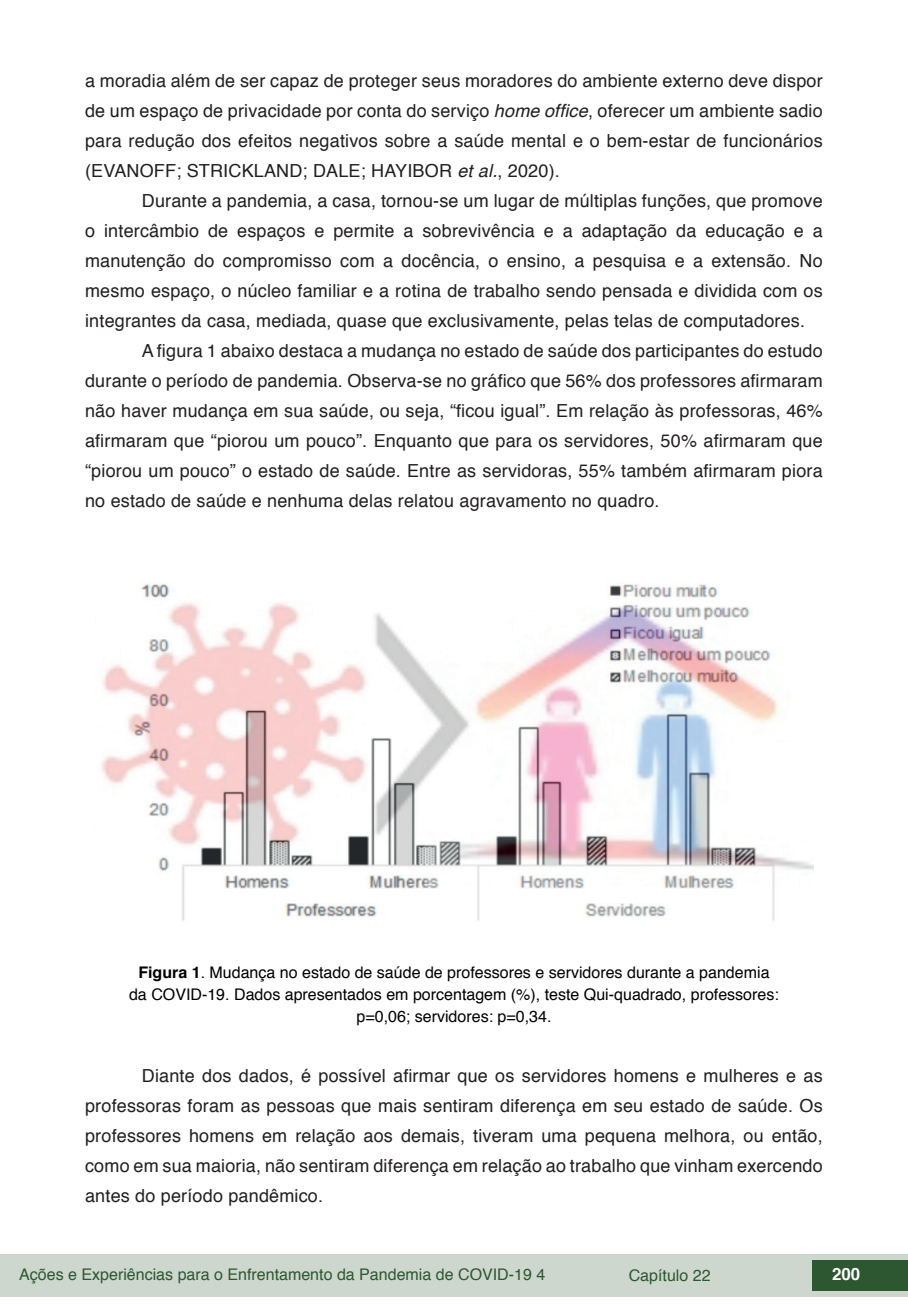
<style>
.page{position:relative;width:908px;height:1304px;background:#fff}
.page>*{position:absolute;margin:0;border:0;box-sizing:border-box;transform-origin:0 0}
.t1{font:18px/30px "Helvetica";letter-spacing:.01em;color:#231f20;text-align:justify}
.t2{font:700 16.8px "Helvetica";color:#fff}
.t3{font:16px/22px "Helvetica";color:#000;text-align:center}
.t4{font:16px "Helvetica";color:#2d5730}
.s1{font-style:italic}
.s2{font-weight:700}
</style>
<div class="page">
<div style="left:0;top:1254px;width:906px;height:43px;background:#cdd7ce"></div>
<div style="left:812px;top:1261px;width:95px;height:30px;background:#2d5730"></div>
<img style="left:101px;top:584px;width:711px;height:337px">
<p class="t1" style="left:85px;top:66px;width:738px">a moradia além de ser capaz de proteger seus moradores do ambiente externo deve dispor de um espaço de privacidade por conta do serviço <span class="s1">home office</span>, oferecer um ambiente sadio para redução dos efeitos negativos sobre a saúde mental e o bem-estar de funcionários (EVANOFF; STRICKLAND; DALE; HAYIBOR <span class="s1">et al.</span>, 2020).</p>
<p class="t1" style="left:142px;top:186px;width:682px">Durante a pandemia, a casa, tornou-se um lugar de múltiplas funções, que promove</p>
<p class="t1" style="left:85px;top:216px;width:738px">o intercâmbio de espaços e permite a sobrevivência e a adaptação da educação e a</p>
<p class="t1" style="left:85px;top:246px;width:738px">manutenção do compromisso com a docência, o ensino, a pesquisa e a extensão. No</p>
<p class="t1" style="left:85px;top:276px;width:738px">mesmo espaço, o núcleo familiar e a rotina de trabalho sendo pensada e dividida com os</p>
<p class="t1" style="left:85px;top:306px;width:721px">integrantes da casa, mediada, quase que exclusivamente, pelas telas de computadores.</p>
<p class="t1" style="left:142px;top:336px;width:682px">A figura 1 abaixo destaca a mudança no estado de saúde dos participantes do estudo</p>
<p class="t1" style="left:85px;top:366px;width:738px">durante o período de pandemia. Observa-se no gráfico que 56% dos professores afirmaram</p>
<p class="t1" style="left:85px;top:396px;width:738px">não haver mudança em sua saúde, ou seja, “ficou igual”. Em relação às professoras, 46%</p>
<p class="t1" style="left:85px;top:427px;width:738px">afirmaram que “piorou um pouco”. Enquanto que para os servidores, 50% afirmaram que</p>
<p class="t1" style="left:85px;top:457px;width:738px">“piorou um pouco” o estado de saúde. Entre as servidoras, 55% também afirmaram piora</p>
<p class="t1" style="left:85px;top:487px;width:575px">no estado de saúde e nenhuma delas relatou agravamento no quadro.</p>
<p class="t3" style="left:129px;top:962px;width:651px"><span class="s2">Figura 1</span>. Mudança no estado de saúde de professores e servidores durante a pandemia da COVID-19. Dados apresentados em porcentagem (%), teste Qui-quadrado, professores: p=0,06; servidores: p=0,34.</p>
<p class="t1" style="left:85px;top:1061px;width:738px;text-indent:57px">Diante dos dados, é possível afirmar que os servidores homens e mulheres e as professoras foram as pessoas que mais sentiram diferença em seu estado de saúde. Os professores homens em relação aos demais, tiveram uma pequena melhora, ou então, como em sua maioria, não sentiram diferença em relação ao trabalho que vinham exercendo antes do período pandêmico.</p>
<p class="t4" style="left:19px;top:1262px;width:527px">Ações e Experiências para o Enfrentamento da Pandemia de COVID-19 4</p>
<p class="t4" style="left:628px;top:1263px;width:83px">Capítulo 22</p>
<p class="t2" style="left:831px;top:1261px;width:30px">200</p>
</div>
